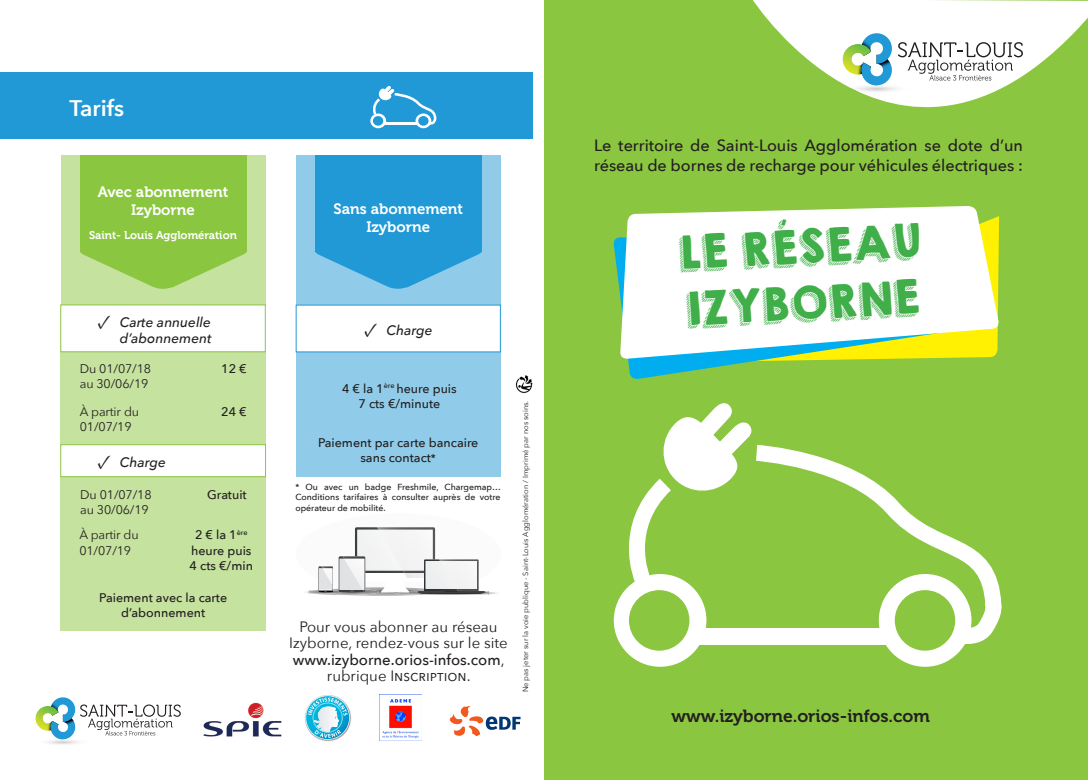
<style>
.page{position:relative;width:1088px;height:780px;background:#fff}
.page>*{position:absolute;margin:0;border:0;box-sizing:border-box;transform-origin:0 0}
.t1{font:41.25px "KGHAPPY";color:#40ae49}
.t2{font:600 22.5px "Avenir Next";color:#fff}
.t3{font:20px "Minion Pro";color:#231f20}
.t4{font:17.5px "Museo 700";color:#231f20}
.t5{font:500 16.25px/19.5px "Avenir Next";color:#231f20}
.t6{font:15px/16.5px "Avenir Next";color:#231f20;text-align:center}
.t7{font:500 15px/16.5px "Avenir Next";color:#231f20;text-align:center}
.t8{font:15px "Museo 700";color:#fff}
.t9{font:italic 500 13.75px "Avenir Next";color:#231f20}
.t10{font:500 12.5px/15px "Avenir Next";color:#231f20;text-align:center}
.t11{font:12.5px "Avenir Next";letter-spacing:-.01em;color:#231f20}
.t12{font:11.25px "Museo 700";color:#fff}
.t13{font:500 8.75px/10.5px "Avenir Next";color:#231f20;text-align:justify}
.t14{font:7.5px "Avenir Next";color:#231f20}
.s1{font-size:11.25px}
.s2{font-weight:400}
</style>
<div class="page">
<div style="left:0;top:72px;width:533px;height:67px;background:#2199d6"></div>
<div style="left:545px;top:0;width:543px;height:780px;background:#8bc640"></div>
<div style="left:614px;top:574px;width:92px;height:92px;background:#fff;border-radius:50%"></div>
<div style="left:679px;top:628px;width:240px;height:16px;background:#fff"></div>
<svg style="left:740px;top:444px;width:262px;height:221px"></svg>
<div style="left:629px;top:590px;width:60px;height:60px;background:#8bc640;border-radius:50%"></div>
<div style="left:895px;top:590px;width:60px;height:60px;background:#8bc640;border-radius:50%"></div>
<svg style="left:622px;top:403px;width:131px;height:191px"></svg>
<svg style="left:753px;top:0;width:335px;height:108px;fill:#fff"></svg>
<svg style="left:837px;top:31px;width:186px;height:63px;background:#d5e1db"></svg>
<svg style="left:35px;top:697px;width:146px;height:48px"></svg>
<img style="left:203px;top:702px;width:79px;height:35px">
<svg style="left:371px;top:86px;width:66px;height:42px"></svg>
<img style="left:380px;top:694px;width:41px;height:45px">
<img style="left:305px;top:695px;width:46px;height:46px">
<svg style="left:305px;top:695px;width:45px;height:44px"></svg>
<svg style="left:306px;top:696px;width:43px;height:43px"></svg>
<svg style="left:450px;top:706px;width:70px;height:29px"></svg>
<div style="left:61px;top:155px;width:204px;height:150px;background:#c5e29f"></div>
<div style="left:61px;top:352px;width:205px;height:92px;background:#c5e29f"></div>
<div style="left:61px;top:476px;width:205px;height:154px;background:#c5e29f"></div>
<div style="left:80px;top:155px;width:167px;height:97px;background:#8bc640"></div>
<svg style="left:80px;top:252px;width:167px;height:37px"></svg>
<div style="left:61px;top:305px;width:204px;height:47px;background:#fff;border:1px solid #8bc640"></div>
<div style="left:61px;top:444px;width:205px;height:33px;background:#fff;border:1px solid #8bc640"></div>
<div style="left:296px;top:155px;width:204px;height:150px;background:#90ccea"></div>
<div style="left:296px;top:352px;width:204px;height:125px;background:#90ccea"></div>
<div style="left:315px;top:155px;width:167px;height:97px;background:#2199d6"></div>
<svg style="left:314px;top:251px;width:168px;height:38px"></svg>
<div style="left:296px;top:513px;width:205px;height:81px;background:#fbfbfb;border-radius:50%"></div>
<img style="left:331px;top:588px;width:48px;height:7px">
<img style="left:333px;top:590px;width:6px;height:3px">
<svg style="left:305px;top:566px;width:28px;height:27px"></svg>
<svg style="left:339px;top:527px;width:158px;height:67px"></svg>
<img style="left:343px;top:556px;width:22px;height:36px">
<img style="left:344px;top:558px;width:20px;height:32px">
<img style="left:515px;top:375px;width:18px;height:18px">
<svg style="left:613px;top:237px;width:259px;height:142px"></svg>
<svg style="left:620px;top:206px;width:379px;height:153px;background:#f0f8e2"></svg>
<p class="t2" style="left:70px;top:89px;width:56px">Tarifs</p>
<p class="t8" style="left:98px;top:183px;width:132px">Avec abonnement</p>
<p class="t8" style="left:131px;top:201px;width:65px">Izyborne</p>
<p class="t12" style="left:89px;top:229px;width:149px">Saint- Louis Agglomération</p>
<p class="t3" style="left:97px;top:308px;width:15px">✓</p>
<p class="t9" style="left:120px;top:310px;width:93px">Carte annuelle</p>
<p class="t9" style="left:120px;top:327px;width:93px">d’abonnement</p>
<p class="t11" style="left:80px;top:358px;width:73px">Du 01/07/18</p>
<p class="t11" style="left:80px;top:373px;width:70px">au 30/06/19</p>
<p class="t11" style="left:80px;top:401px;width:61px">À partir du</p>
<p class="t11" style="left:80px;top:416px;width:53px">01/07/19</p>
<p class="t3" style="left:97px;top:448px;width:15px">✓</p>
<p class="t9" style="left:120px;top:450px;width:47px">Charge</p>
<p class="t10" style="left:221px;top:361px;width:27px">12 €</p>
<p class="t10" style="left:221px;top:403px;width:27px">24 €</p>
<p class="t11" style="left:80px;top:484px;width:73px">Du 01/07/18</p>
<p class="t11" style="left:80px;top:499px;width:70px">au 30/06/19</p>
<p class="t11" style="left:79px;top:524px;width:61px">À partir du</p>
<p class="t11" style="left:79px;top:539px;width:53px">01/07/19</p>
<p class="t10" style="left:207px;top:486px;width:41px">Gratuit</p>
<p class="t10" style="left:191px;top:527px;width:62px">2 € la 1<sup>ère </sup>heure puis</p>
<p class="t10" style="left:190px;top:557px;width:65px">4 cts €/min</p>
<p class="t10" style="left:99px;top:590px;width:129px">Paiement avec la carte d’abonnement</p>
<p class="t8" style="left:333px;top:200px;width:131px">Sans abonnement</p>
<p class="t8" style="left:366px;top:218px;width:65px">Izyborne</p>
<p class="t3" style="left:364px;top:316px;width:15px">✓</p>
<p class="t9" style="left:386px;top:318px;width:47px">Charge</p>
<p class="t10" style="left:342px;top:380px;width:116px">4 € la 1<sup>ère</sup> heure puis</p>
<p class="t10" style="left:358px;top:395px;width:83px">7 cts €/minute</p>
<p class="t10" style="left:318px;top:435px;width:162px">Paiement par carte bancaire sans contact<span class="s1">*</span></p>
<p class="t13" style="left:295px;top:481px;width:207px">* Ou avec un badge Freshmile, Chargemap… Conditions tarifaires à consulter auprès de votre opérateur de mobilité.</p>
<p class="t6" style="left:289px;top:617px;width:220px">Pour vous abonner au réseau<br>Izyborne, rendez-vous sur le site</p>
<p class="t7" style="left:293px;top:650px;width:213px">www.izyborne.orios-infos.com<span class="s2">, rubrique Inscription.</span></p>
<p class="t14" style="left:519px;top:692px;width:293px;rotate:-90deg">Ne pas jeter sur la voie publique - Saint-Louis Agglomération / Imprimé par nos soins.</p>
<p class="t5" style="left:594px;top:135px;width:430px">Le territoire de Saint-Louis Agglomération se dote d’un réseau de bornes de recharge pour véhicules électriques :</p>
<p class="t1" style="left:677px;top:221px;width:245px;rotate:-3deg">LE RÉSEAU</p>
<p class="t1" style="left:684px;top:277px;width:236px;rotate:-3deg">IZYBORNE</p>
<p class="t4" style="left:671px;top:706px;width:260px">www.izyborne.orios-infos.com</p>
</div>
